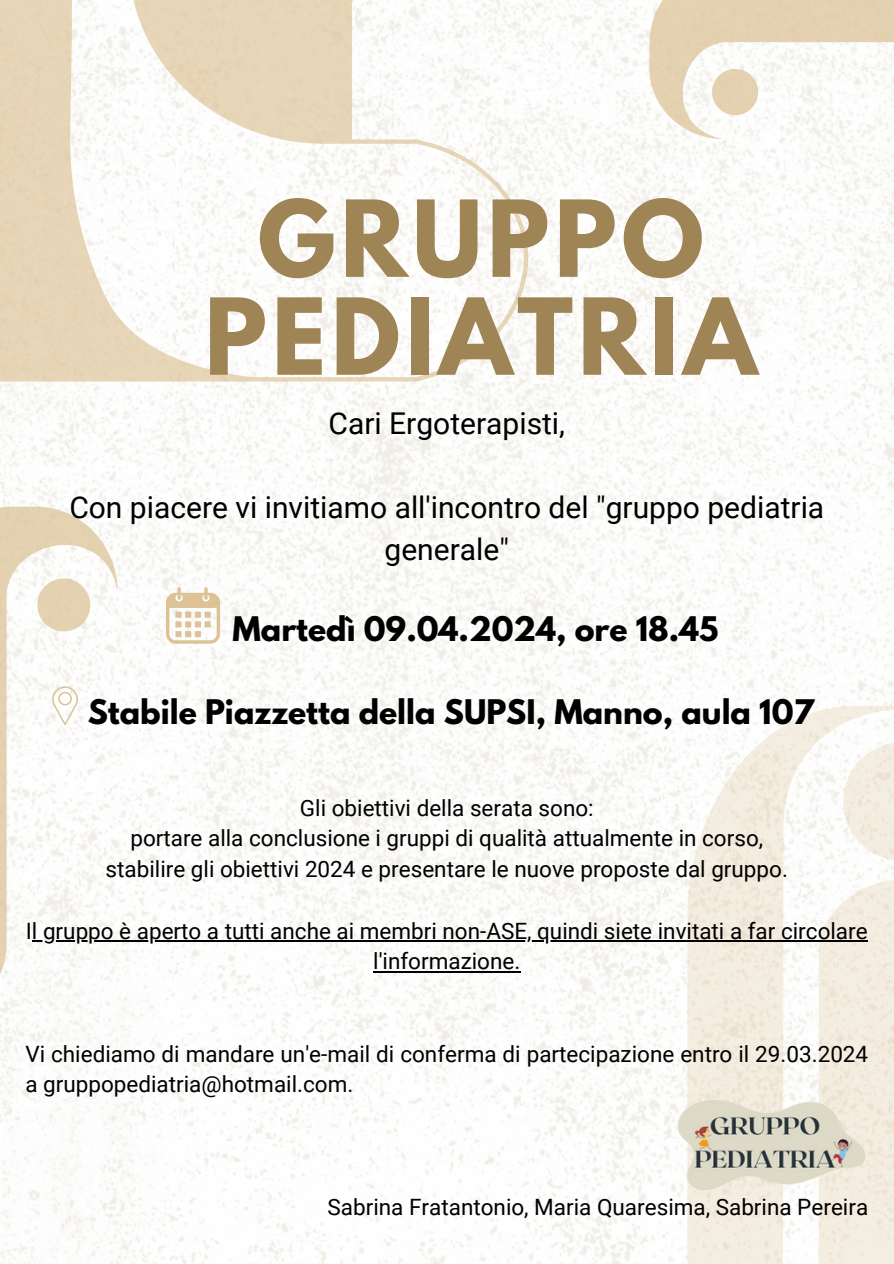
<style>
.page{position:relative;width:894px;height:1264px;background:#fff}
.page>*{position:absolute;margin:0;border:0;box-sizing:border-box;transform-origin:0 0}
.t1{font:700 93.75px/97.8px "League Spartan";letter-spacing:.05em;color:#9f8455;text-align:center}
.t2{font:30px/41.8px "Roboto";color:#000;text-align:center}
.t3{font:700 30px "League Spartan";color:#000}
.t4{font:22.5px "Roboto";color:#000}
</style>
<div class="page">
<img style="left:0;top:0;width:893px;height:1263px">
<svg style="left:0;top:506px;width:117px;height:514px"></svg>
<svg style="left:37px;top:578px;width:53px;height:53px"></svg>
<svg style="left:0;top:0;width:528px;height:381px"></svg>
<svg style="left:687px;top:705px;width:206px;height:558px;fill:#f4eee2"></svg>
<svg style="left:843px;top:742px;width:50px;height:119px"></svg>
<svg style="left:649px;top:0;width:244px;height:139px"></svg>
<hr style="left:32px;top:940px;width:835px;height:2px;background:#000">
<hr style="left:373px;top:971px;width:147px;height:1px;background:#000">
<svg style="left:51px;top:686px;width:28px;height:39px"></svg>
<svg style="left:166px;top:587px;width:54px;height:56px"></svg>
<div style="left:204px;top:611px;width:7px;height:6px;background:#dcc295"></div>
<div style="left:204px;top:621px;width:7px;height:6px;background:#dcc295"></div>
<img style="left:655px;top:1020px;width:218px;height:218px">
<p class="t1" style="left:204px;top:202px;width:554px">GRUPPO<br>PEDIATRIA</p>
<p class="t2" style="left:328px;top:403px;width:238px">Cari Ergoterapisti,</p>
<p class="t2" style="left:69px;top:487px;width:756px">Con piacere vi invitiamo all'incontro del "gruppo pediatria generale"</p>
<h1 class="t3" style="left:232px;top:614px;width:487px">Martedì 09.04.2024, ore 18.45</h1>
<h3 class="t3" style="left:88px;top:697px;width:727px">Stabile Piazzetta della SUPSI, Manno, aula 107</h3>
<h3 class="t4" style="left:300px;top:795px;width:295px">Gli obiettivi della serata sono:</h3>
<h2 class="t4" style="left:130px;top:825px;width:634px">portare alla conclusione i gruppi di qualità attualmente in corso,</h2>
<h2 class="t4" style="left:106px;top:856px;width:683px">stabilire gli obiettivi 2024 e presentare le nuove proposte dal gruppo.</h2>
<p class="t4" style="left:26px;top:917px;width:843px">Il gruppo è aperto a tutti anche ai membri non-ASE, quindi siete invitati a far circolare</p>
<p class="t4" style="left:373px;top:948px;width:149px">l'informazione.</p>
<p class="t4" style="left:25px;top:1040px;width:844px">Vi chiediamo di mandare un'e-mail di conferma di partecipazione entro il 29.03.2024</p>
<p class="t4" style="left:25px;top:1071px;width:329px">a gruppopediatria@hotmail.com.</p>
<p class="t4" style="left:327px;top:1194px;width:542px">Sabrina Fratantonio, Maria Quaresima, Sabrina Pereira</p>
</div>
